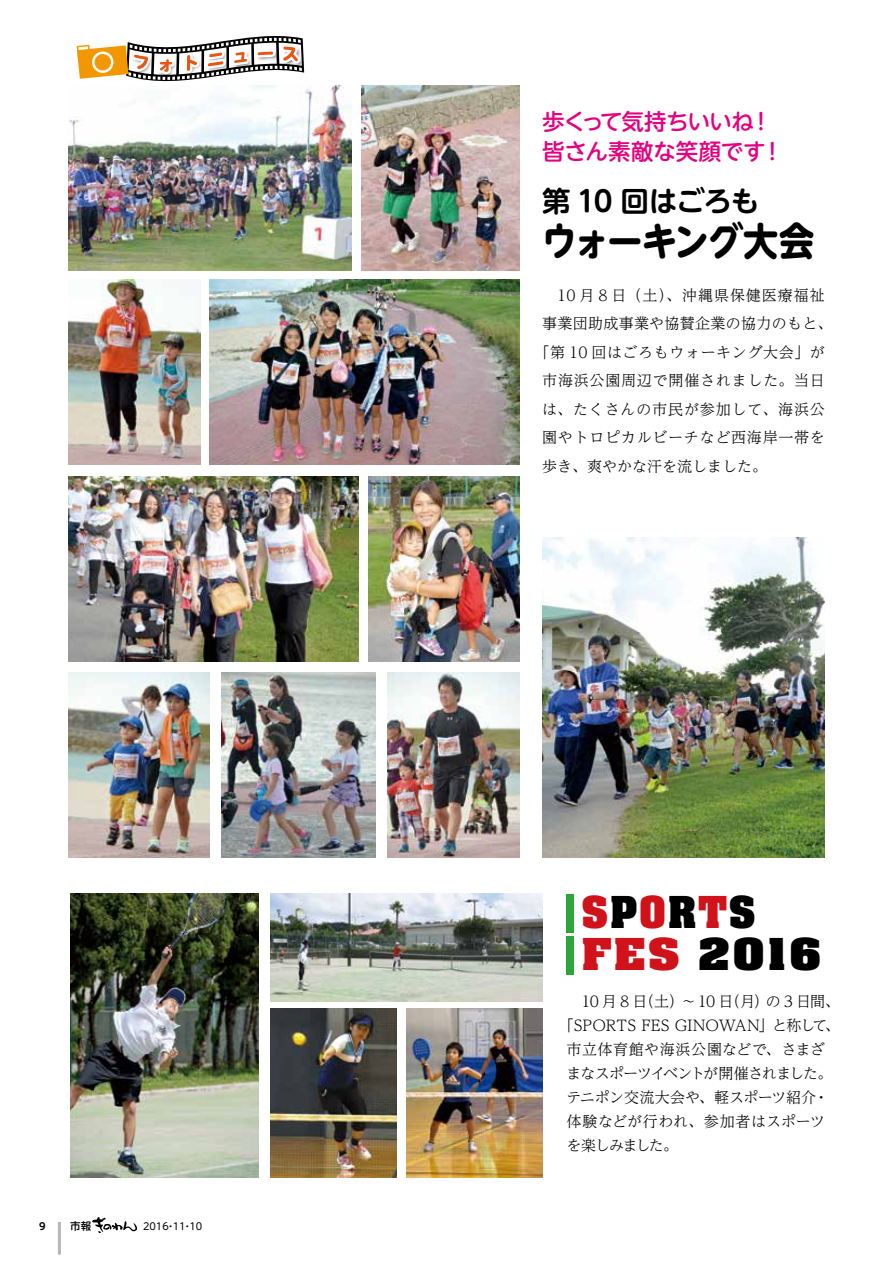
<style>
.page{position:relative;width:893px;height:1263px;background:#fff}
.page>*{position:absolute;margin:0;border:0;box-sizing:border-box;transform-origin:0 0}
.t1{font:700 39px "UD Shin M Go Pro";letter-spacing:-.02em;color:#000;scale:.9 1}
.t2{font:37.5px/42px "Blacksmith";letter-spacing:.055em;color:#000}
.t3{font:700 28.5px "UD Shin M Go Pro De";letter-spacing:-.04em;color:#000}
.t4{font:500 22.5px/30px "UD Shin M Go Pro";letter-spacing:-.015em;color:#e4007f}
.t5{font:300 15px/28.5px "UD Reimin Pro";letter-spacing:.05em;color:#000}
.t6{font:300 15px "UD Reimin Pro";letter-spacing:.02em;color:#000}
.t7{font:300 15px "UD Reimin Pro";letter-spacing:-.005em;color:#000}
.t8{font:300 15px "UD Reimin Pro";letter-spacing:-.06em;color:#000}
.t9{font:300 15px "UD Reimin Pro";letter-spacing:-.01em;color:#000}
.t10{font:300 15px "UD Reimin Pro";letter-spacing:.04em;color:#000}
.t11{font:300 15px "UD Reimin Pro";letter-spacing:-.085em;color:#000}
.t12{font:500 10.5px "UD Shin M Go Pro";color:#000}
.t13{font:9.75px "UD Shin M Go Pro";color:#000}
.t14{font:700 9.75px "UD Shin M Go Pro De";color:#000}
.s1{font-family:"UD Shin Go Pro";font-weight:700;font-size:41.25px;color:#2aa738}
.s2{color:#d0121b}
</style>
<div class="page">
<img style="left:70px;top:893px;width:188px;height:285px">
<hr style="left:58px;top:1222px;width:3px;height:32px;background:#b5b6b6">
<svg style="left:92px;top:1217px;width:45px;height:16px"></svg>
<img style="left:270px;top:893px;width:272px;height:108px">
<img style="left:270px;top:1008px;width:126px;height:170px">
<img style="left:406px;top:1008px;width:136px;height:170px">
<img style="left:542px;top:537px;width:283px;height:321px">
<img style="left:68px;top:85px;width:283px;height:185px">
<img style="left:210px;top:280px;width:310px;height:185px">
<img style="left:68px;top:476px;width:291px;height:185px">
<img style="left:361px;top:85px;width:159px;height:185px">
<img style="left:68px;top:280px;width:132px;height:185px">
<img style="left:369px;top:476px;width:151px;height:185px">
<img style="left:388px;top:673px;width:132px;height:185px">
<img style="left:222px;top:673px;width:154px;height:185px">
<img style="left:68px;top:673px;width:142px;height:185px">
<svg style="left:77px;top:36px;width:227px;height:46px"></svg>
<div style="left:94px;top:54px;width:17px;height:17px;background:#f39700;border-radius:50%"></div>
<p class="t14" style="left:39px;top:1218px;width:8px">9</p>
<p class="t12" style="left:70px;top:1217px;width:22px">市報</p>
<p class="t13" style="left:143px;top:1218px;width:61px">2016・11・10</p>
<h3 class="t4" style="left:542px;top:105px;width:243px">歩くって気持ちいいね！皆さん素敵な笑顔です！</h3>
<h3 class="t3" style="left:542px;top:178px;width:218px">第 10 回はごろも</h3>
<h1 class="t1" style="left:542px;top:209px;width:304px">ウォーキング大会</h1>
<p class="t5" style="left:542px;top:280px;width:292px">　10 月 8 日（土）、沖縄県保健医療福祉事業団助成事業や協賛企業の協力のもと、｢第 10 回はごろもウォーキング大会｣が市海浜公園周辺で開催されました。当日は、たくさんの市民が参加して、海浜公園やトロピカルビーチなど西海岸一帯を歩き、爽やかな汗を流しました。</p>
<h2 class="t2" style="left:563px;top:890px;width:259px"><span class="s1">|</span><span class="s2">S</span>P<span class="s2">O</span>R<span class="s2">T</span>S <span class="s1">|</span><span class="s2">FES</span> 2016</h2>
<p class="t6" style="left:566px;top:989px;width:275px">　10 月 8 日（土）～10 日（月）の 3 日間、</p>
<p class="t7" style="left:559px;top:1013px;width:283px">「SPORTS FES GINOWAN」と称して、</p>
<p class="t10" style="left:566px;top:1037px;width:260px">市立体育館や海浜公園などで、さまざ</p>
<p class="t8" style="left:566px;top:1061px;width:268px">まなスポーツイベントが開催されました。</p>
<p class="t9" style="left:566px;top:1085px;width:264px">テニポン交流大会や、軽スポーツ紹介・</p>
<p class="t6" style="left:566px;top:1109px;width:260px">体験などが行われ、参加者はスポーツ</p>
<p class="t11" style="left:566px;top:1133px;width:113px">を楽しみました。</p>
</div>
